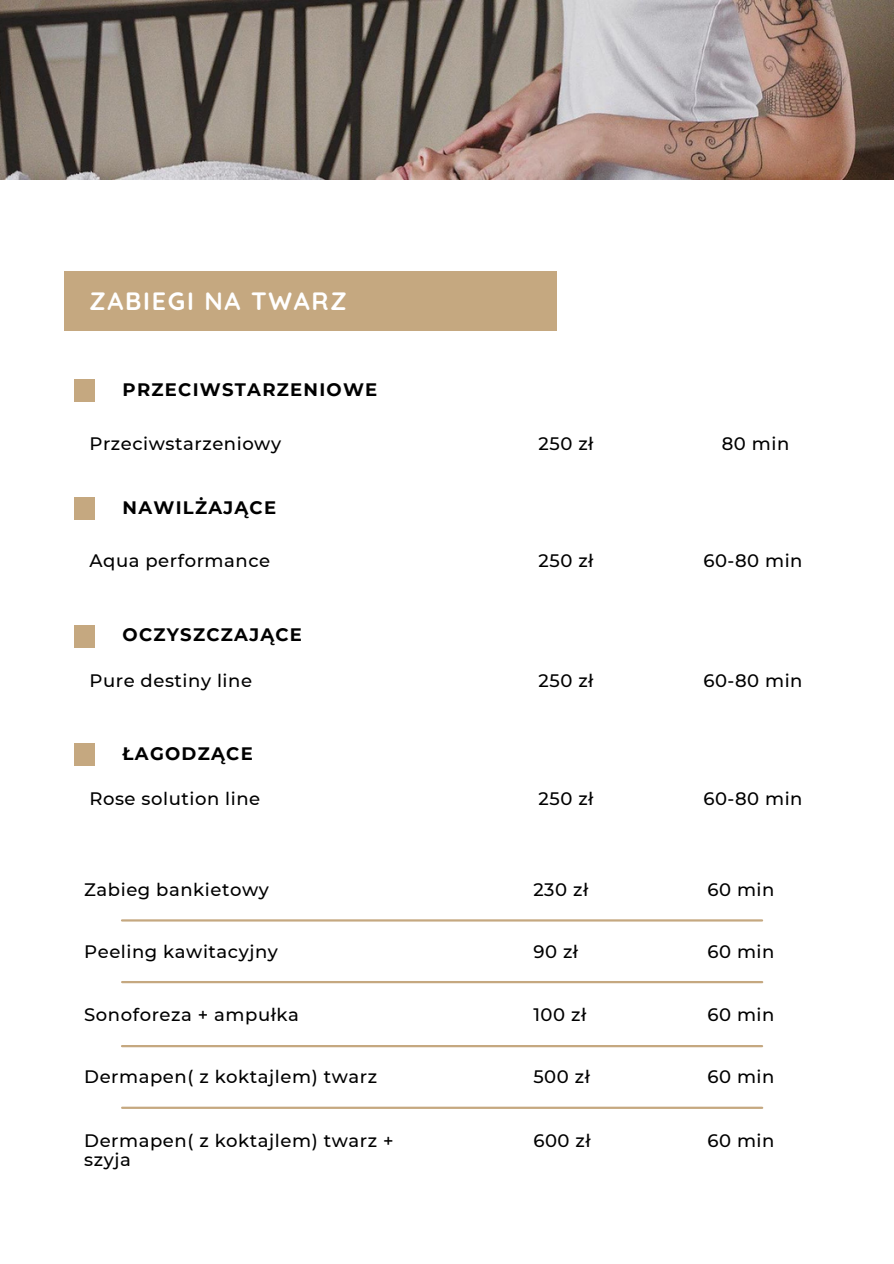
<style>
.page{position:relative;width:894px;height:1264px;background:#fff}
.page>*{position:absolute;margin:0;border:0;box-sizing:border-box;transform-origin:0 0}
.t1{font:700 25.05px "Quicksand";letter-spacing:.07em;color:#fff}
.t2{font:500 18px/19.2px "Montserrat";letter-spacing:.03em;color:#000}
.t3{font:700 18px "Montserrat";letter-spacing:.07em;color:#000}
</style>
<div class="page">
<img style="left:0;top:0;width:893px;height:179px">
<div style="left:64px;top:271px;width:492px;height:60px;background:#c5a880"></div>
<div style="left:74px;top:379px;width:20px;height:23px;background:#c5a880"></div>
<div style="left:74px;top:497px;width:20px;height:23px;background:#c5a880"></div>
<div style="left:74px;top:624px;width:20px;height:23px;background:#c5a880"></div>
<div style="left:74px;top:743px;width:20px;height:23px;background:#c5a880"></div>
<hr style="left:122px;top:919px;width:639px;height:2px;background:#c5a880">
<hr style="left:122px;top:980px;width:640px;height:3px;background:#c5a880">
<hr style="left:122px;top:1044px;width:639px;height:3px;background:#c5a880">
<hr style="left:122px;top:1106px;width:640px;height:2px;background:#c5a880">
<p class="t1" style="left:89px;top:284px;width:259px">ZABIEGI NA TWARZ</p>
<p class="t3" style="left:122px;top:378px;width:256px">PRZECIWSTARZENIOWE</p>
<p class="t2" style="left:89px;top:434px;width:193px">Przeciwstarzeniowy</p>
<p class="t2" style="left:538px;top:434px;width:56px">250 zł</p>
<p class="t2" style="left:721px;top:434px;width:69px">80 min</p>
<p class="t3" style="left:122px;top:496px;width:155px">NAWILŻAJĄCE</p>
<p class="t2" style="left:89px;top:551px;width:182px">Aqua performance</p>
<p class="t2" style="left:538px;top:551px;width:56px">250 zł</p>
<p class="t2" style="left:703px;top:551px;width:101px">60-80 min</p>
<p class="t3" style="left:122px;top:624px;width:181px">OCZYSZCZAJĄCE</p>
<p class="t2" style="left:89px;top:670px;width:164px">Pure destiny line</p>
<p class="t2" style="left:538px;top:670px;width:56px">250 zł</p>
<p class="t2" style="left:703px;top:670px;width:101px">60-80 min</p>
<p class="t3" style="left:122px;top:742px;width:132px">ŁAGODZĄCE</p>
<p class="t2" style="left:89px;top:789px;width:172px">Rose solution line</p>
<p class="t2" style="left:538px;top:789px;width:56px">250 zł</p>
<p class="t2" style="left:703px;top:789px;width:101px">60-80 min</p>
<p class="t2" style="left:84px;top:880px;width:186px">Zabieg bankietowy</p>
<p class="t2" style="left:533px;top:880px;width:56px">230 zł</p>
<p class="t2" style="left:707px;top:880px;width:69px">60 min</p>
<p class="t2" style="left:84px;top:941px;width:195px">Peeling kawitacyjny</p>
<p class="t2" style="left:533px;top:941px;width:46px">90 zł</p>
<p class="t2" style="left:707px;top:941px;width:69px">60 min</p>
<p class="t2" style="left:84px;top:1005px;width:216px">Sonoforeza + ampułka</p>
<p class="t2" style="left:533px;top:1005px;width:54px">100 zł</p>
<p class="t2" style="left:707px;top:1005px;width:69px">60 min</p>
<p class="t2" style="left:84px;top:1067px;width:294px">Dermapen( z koktajlem) twarz</p>
<p class="t2" style="left:533px;top:1067px;width:58px">500 zł</p>
<p class="t2" style="left:707px;top:1067px;width:69px">60 min</p>
<p class="t2" style="left:84px;top:1131px;width:311px">Dermapen( z koktajlem) twarz + szyja</p>
<p class="t2" style="left:533px;top:1131px;width:59px">600 zł</p>
<p class="t2" style="left:707px;top:1131px;width:69px">60 min</p>
</div>
